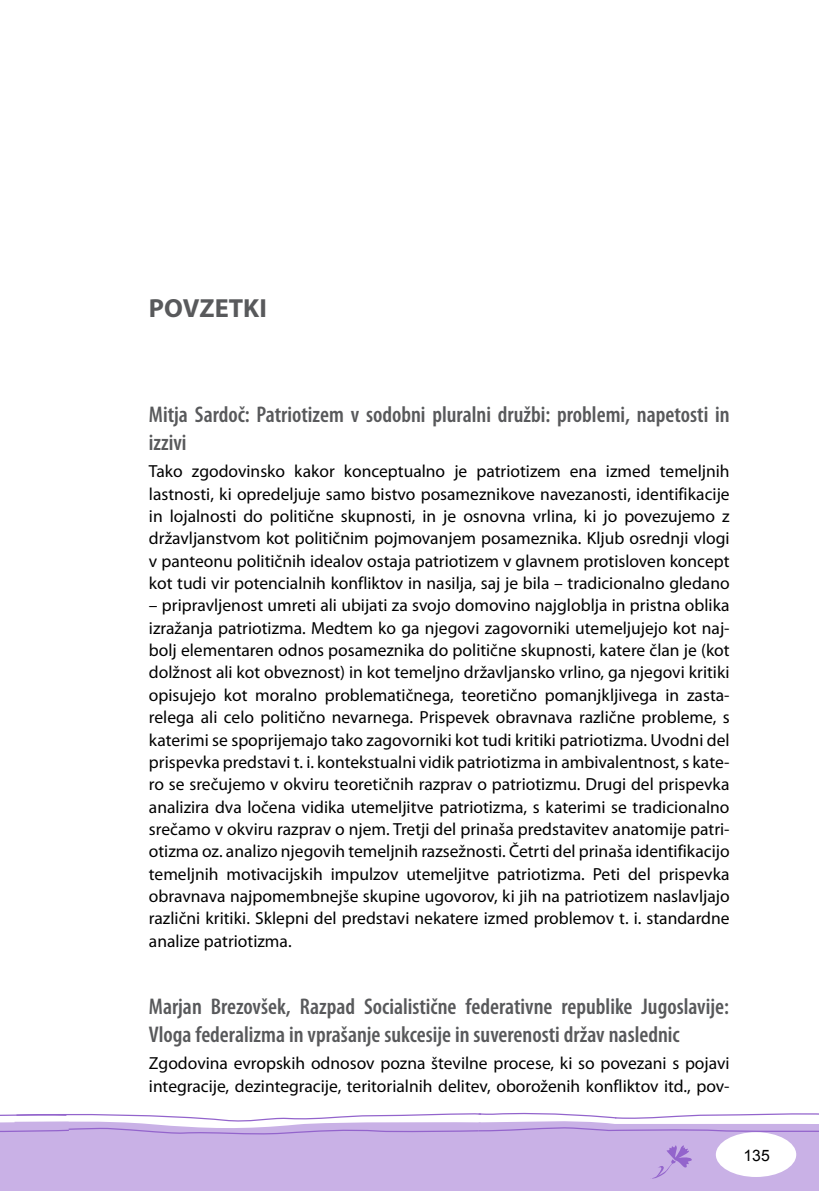
<style>
.page{position:relative;width:819px;height:1191px;background:#fff}
.page>*{position:absolute;margin:0;border:0;box-sizing:border-box;transform-origin:0 0}
.t1{font:700 26.25px "Myriad Pro";color:#58595b}
.t2{font:600 condensed 22.75px/27.8px "Myriad Pro";color:#58595b}
.t3{font:17.5px/22.4px "Myriad Pro";color:#000;text-align:justify}
.t4{font:15.75px "Arial";color:#000}
</style>
<div class="page">
<svg style="left:0;top:1112px;width:819px;height:79px"></svg>
<h1 class="t1" style="left:149px;top:291px;width:119px">POVZETKI</h1>
<h2 class="t2" style="left:149px;top:401px;width:582px">Mitja Sardoč: Patriotizem v sodobni pluralni družbi: problemi, napetosti in izzivi</h2>
<p class="t3" style="left:149px;top:460px;width:582px">Tako zgodovinsko kakor konceptualno je patriotizem ena izmed temeljnih lastnosti, ki opredeljuje samo bistvo posameznikove navezanosti, identifikacije in lojalnosti do politične skupnosti, in je osnovna vrlina, ki jo povezujemo z državljanstvom kot političnim pojmovanjem posameznika. Kljub osrednji vlogi v panteonu političnih idealov ostaja patriotizem v glavnem protisloven koncept kot tudi vir potencialnih konfliktov in nasilja, saj je bila – tradicionalno gledano</p>
<p class="t3" style="left:149px;top:594px;width:582px">– pripravljenost umreti ali ubijati za svojo domovino najgloblja in pristna oblika izražanja patriotizma. Medtem ko ga njegovi zagovorniki utemeljujejo kot naj&shy;bolj elementaren odnos posameznika do politične skupnosti, katere član je (kot dolžnost ali kot obveznost) in kot temeljno državljansko vrlino, ga njegovi kritiki opisujejo kot moralno problematičnega, teoretično pomanjkljivega in zasta&shy;relega ali celo politično nevarnega. Prispevek obravnava različne probleme, s katerimi se spoprijemajo tako zagovorniki kot tudi kritiki patriotizma. Uvodni del prispevka predstavi t. i. kontekstualni vidik patriotizma in ambivalentnost, s kate&shy;ro se srečujemo v okviru teoretičnih razprav o patriotizmu. Drugi del prispevka analizira dva ločena vidika utemeljitve patriotizma, s katerimi se tradicionalno srečamo v okviru razprav o njem. Tretji del prinaša predstavitev anatomije patri&shy;otizma oz. analizo njegovih temeljnih razsežnosti. Četrti del prinaša identifikacijo temeljnih motivacijskih impulzov utemeljitve patriotizma. Peti del prispevka obravnava najpomembnejše skupine ugovorov, ki jih na patriotizem naslavljajo različni kritiki. Sklepni del predstavi nekatere izmed problemov t. i. standardne analize patriotizma.</p>
<h2 class="t2" style="left:149px;top:993px;width:581px">Marjan Brezovšek, Razpad Socialistične federativne republike Jugoslavije:<br>Vloga federalizma in vprašanje sukcesije in suverenosti držav naslednic</h2>
<p class="t3" style="left:149px;top:1052px;width:582px">Zgodovina evropskih odnosov pozna številne procese, ki so povezani s pojavi integracije, dezintegracije, teritorialnih delitev, oboroženih konfliktov itd., pov-</p>
<p class="t4" style="left:743px;top:1145px;width:28px">135</p>
</div>
